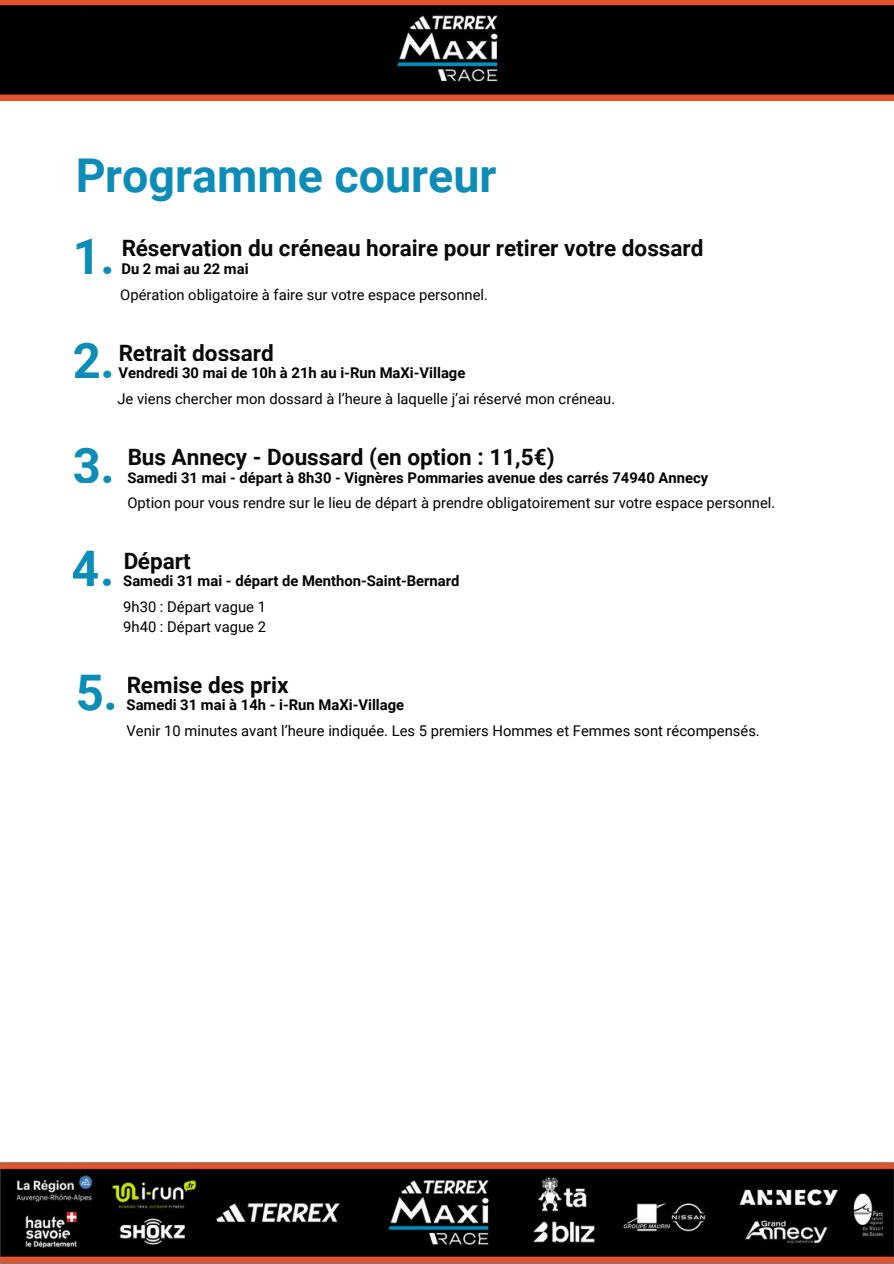
<style>
.page{position:relative;width:894px;height:1264px;background:#fff}
.page>*{position:absolute;margin:0;border:0;box-sizing:border-box;transform-origin:0 0}
.t1{font:700 49.05px "Roboto";color:#058ab6}
.t2{font:700 46.5px "Roboto";color:#058ab6}
.t3{font:700 22.5px "Roboto";color:#000}
.t4{font:14.85px/20.2px "Roboto";color:#000}
.t5{font:700 14.85px "Roboto";color:#000}
</style>
<div class="page">
<img style="left:0;top:0;width:893px;height:100px">
<img style="left:322px;top:0;width:192px;height:100px">
<div style="left:0;top:12px;width:310px;height:77px;background:#000"></div>
<div style="left:583px;top:11px;width:310px;height:78px;background:#000"></div>
<img style="left:0;top:1162px;width:893px;height:101px">
<h2 class="t2" style="left:75px;top:143px;width:422px">Programme coureur</h2>
<h3 class="t3" style="left:121px;top:232px;width:583px">Réservation du créneau horaire pour retirer votre dossard</h3>
<h1 class="t1" style="left:72px;top:222px;width:44px">1.</h1>
<p class="t5" style="left:121px;top:258px;width:129px">Du 2 mai au 22 mai</p>
<p class="t4" style="left:120px;top:284px;width:369px">Opération obligatoire à faire sur votre espace personnel.</p>
<h1 class="t1" style="left:72px;top:326px;width:44px">2.</h1>
<h3 class="t3" style="left:118px;top:337px;width:157px">Retrait dossard</h3>
<p class="t5" style="left:118px;top:362px;width:348px">Vendredi 30 mai de 10h à 21h au i-Run MaXi-Village</p>
<p class="t4" style="left:117px;top:388px;width:499px">Je viens chercher mon dossard à l’heure à laquelle j’ai réservé mon créneau.</p>
<h1 class="t1" style="left:72px;top:431px;width:44px">3.</h1>
<h3 class="t3" style="left:127px;top:441px;width:428px">Bus Annecy - Doussard (en option : 11,5€)</h3>
<p class="t5" style="left:127px;top:467px;width:582px">Samedi 31 mai - départ à 8h30 - Vignères Pommaries avenue des carrés 74940 Annecy</p>
<p class="t4" style="left:127px;top:492px;width:649px">Option pour vous rendre sur le lieu de départ à prendre obligatoirement sur votre espace personnel.</p>
<h1 class="t1" style="left:72px;top:534px;width:44px">4.</h1>
<h3 class="t3" style="left:123px;top:545px;width:69px">Départ</h3>
<p class="t5" style="left:123px;top:570px;width:338px">Samedi 31 mai - départ de Menthon-Saint-Bernard</p>
<p class="t4" style="left:123px;top:595px;width:144px">9h30 : Départ vague 1<br>9h40 : Départ vague 2</p>
<h1 class="t1" style="left:75px;top:658px;width:44px">5.</h1>
<h3 class="t3" style="left:126px;top:669px;width:163px">Remise des prix</h3>
<p class="t5" style="left:126px;top:694px;width:279px">Samedi 31 mai à 14h - i-Run MaXi-Village</p>
<p class="t4" style="left:126px;top:719px;width:634px">Venir 10 minutes avant l’heure indiquée. Les 5 premiers Hommes et Femmes sont récompensés.</p>
</div>
